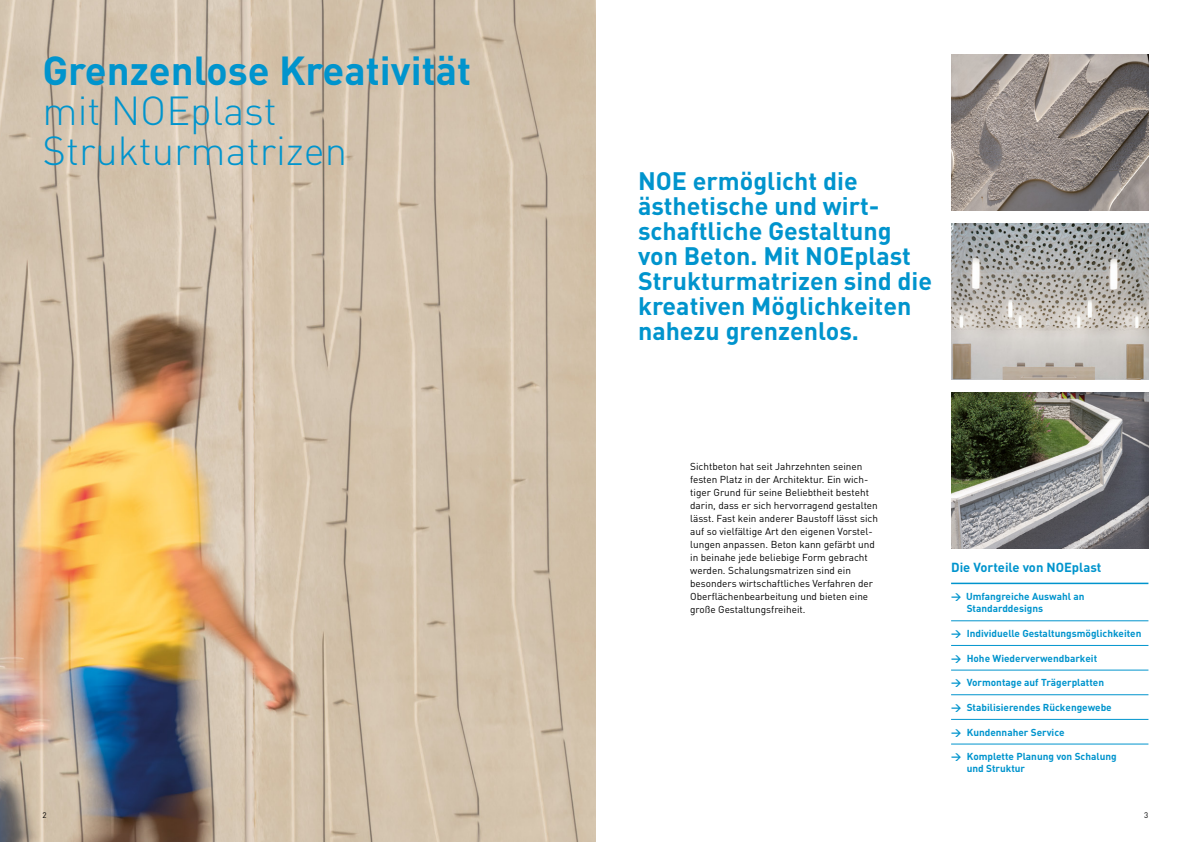
<style>
.page{position:relative;width:1191px;height:842px;background:#fff}
.page>*{position:absolute;margin:0;border:0;box-sizing:border-box;transform-origin:0 0}
.t1{font:300 40px/40px "DIN Pro";color:#0094cd}
.t2{font:700 40px "DIN Pro";color:#0094cd}
.t3{font:700 25px/25px "DIN Pro";color:#0094cd}
.t4{font:700 13px "DIN Pro";color:#0094cd}
.t5{font:10px/13px "DIN Pro";color:#000}
.t6{font:700 10px/12px "DIN Pro";color:#0094cd}
.t7{font:8px "DIN Pro";color:#000}
</style>
<div class="page">
<img style="left:0;top:0;width:595px;height:842px">
<div style="left:941px;top:384px;width:216px;height:165px;background:#000;opacity:.21"></div>
<img style="left:951px;top:223px;width:197px;height:156px">
<img style="left:951px;top:54px;width:197px;height:156px">
<hr style="left:951px;top:620px;width:197px;height:1px;background:#0094cd">
<hr style="left:951px;top:645px;width:197px;height:1px;background:#0094cd">
<hr style="left:951px;top:670px;width:197px;height:1px;background:#0094cd">
<hr style="left:951px;top:694px;width:197px;height:1px;background:#0094cd">
<hr style="left:951px;top:719px;width:197px;height:1px;background:#0094cd">
<hr style="left:951px;top:583px;width:197px;height:1px;background:#0094cd">
<hr style="left:951px;top:744px;width:197px;height:1px;background:#0094cd">
<h1 class="t2" style="left:43px;top:43px;width:430px">Grenzenlose Kreativität</h1>
<h1 class="t1" style="left:43px;top:89px;width:306px">mit NOEplast<br>Strukturmatrizen</h1>
<h2 class="t3" style="left:638px;top:168px;width:295px">NOE ermöglicht die ästhetische und wirt&shy;schaftliche Gestaltung von Beton. Mit NOEplast<br>Strukturmatrizen sind die kreativen Möglichkeiten nahezu grenzenlos.</h2>
<p class="t5" style="left:690px;top:460px;width:189px">Sichtbeton hat seit Jahrzehnten seinen festen Platz in der Architektur. Ein wich&shy;tiger Grund für seine Beliebtheit besteht darin, dass er sich hervorragend gestalten lässt. Fast kein anderer Baustoff lässt sich auf so vielfältige Art den eigenen Vorstel&shy;lungen anpassen. Beton kann gefärbt und in beinahe jede beliebige Form gebracht werden. Schalungsmatrizen sind ein besonders wirtschaftliches Verfahren der Oberflächenbearbeitung und bieten eine große Gestaltungsfreiheit.</p>
<h3 class="t4" style="left:951px;top:558px;width:152px">Die Vorteile von NOEplast</h3>
<p class="t6" style="left:966px;top:590px;width:119px;text-indent:-16px">→ Umfangreiche Auswahl an<br>Standarddesigns</p>
<p class="t6" style="left:951px;top:627px;width:192px">→ Individuelle Gestaltungsmöglichkeiten</p>
<p class="t6" style="left:951px;top:651px;width:148px">→ Hohe Wiederverwendbarkeit</p>
<p class="t6" style="left:951px;top:676px;width:154px">→ Vormontage auf Trägerplatten</p>
<p class="t6" style="left:951px;top:701px;width:162px">→ Stabilisierendes Rückengewebe</p>
<p class="t6" style="left:951px;top:725px;width:115px">→ Kundennaher Service</p>
<p class="t6" style="left:966px;top:750px;width:151px;text-indent:-16px">→ Komplette Planung von Schalung und Struktur</p>
<p class="t7" style="left:43px;top:810px;width:6px">2</p>
<p class="t7" style="left:1144px;top:810px;width:6px">3</p>
</div>
